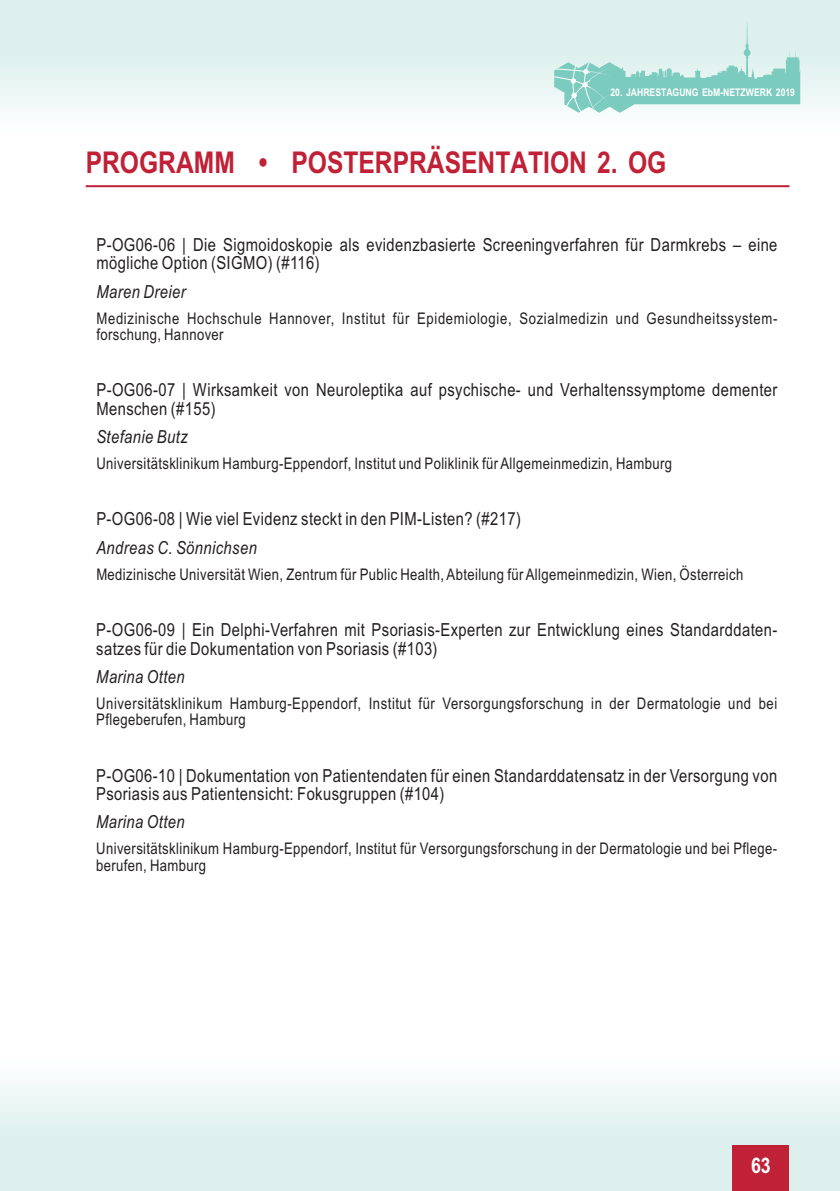
<style>
.page{position:relative;width:840px;height:1191px;background:#fff}
.page>*{position:absolute;margin:0;border:0;box-sizing:border-box;transform-origin:0 0}
.t1{font:700 30px "Arial Narrow";color:#c02136}
.t2{font:700 21.6px "Arial Narrow";color:#fff}
.t3{font:18px/18.4px "Arial Narrow";letter-spacing:.025em;color:#231f20}
.t4{font:italic 18px "Arial Narrow";letter-spacing:.025em;color:#231f20}
.t5{font:16px/16.4px "Arial Narrow";letter-spacing:.025em;color:#231f20}
.t6{font:700 10.6px "Arial Narrow";color:#fff}
</style>
<div class="page">
<div style="left:0;top:1058px;width:839px;height:133px;background:linear-gradient(to bottom,#f9fdfc,#d5ece8)"></div>
<div style="left:0;top:0;width:839px;height:132px;background:linear-gradient(to bottom,#d5ece9,#f8fcfb)"></div>
<div style="left:731px;top:1145px;width:57px;height:46px;background:#c02136"></div>
<svg style="left:554px;top:22px;width:245px;height:91px;background:#bbe3dd"></svg>
<hr style="left:86px;top:185px;width:703px;height:2px;background:#c02136">
<p class="t6" style="left:610px;top:88px;width:186px">20. JAHRESTAGUNG EbM-NETZWERK 2019</p>
<h1 class="t1" style="left:86px;top:151px;width:581px">PROGRAMM • POSTERPRÄSENTATION 2. OG</h1>
<p class="t3" style="left:96px;top:237px;width:682px">P-OG06-06 | Die Sigmoidoskopie als evidenzbasierte Screeningverfahren für Darmkrebs – eine mögliche Option (SIGMO) (#116)</p>
<p class="t4" style="left:96px;top:284px;width:91px">Maren Dreier</p>
<p class="t5" style="left:96px;top:311px;width:682px">Medizinische Hochschule Hannover, Institut für Epidemiologie, Sozialmedizin und Gesundheitssystem&shy;forschung, Hannover</p>
<p class="t3" style="left:96px;top:382px;width:682px">P-OG06-07 | Wirksamkeit von Neuroleptika auf psychische- und Verhaltenssymptome dementer<br>Menschen (#155)</p>
<p class="t4" style="left:96px;top:430px;width:93px">Stefanie Butz</p>
<p class="t5" style="left:96px;top:456px;width:577px">Universitätsklinikum Hamburg-Eppendorf, Institut und Poliklinik für Allgemeinmedizin, Hamburg</p>
<p class="t3" style="left:96px;top:511px;width:426px">P-OG06-08 | Wie viel Evidenz steckt in den PIM-Listen? (#217)</p>
<p class="t4" style="left:96px;top:541px;width:162px">Andreas C. Sönnichsen</p>
<p class="t5" style="left:96px;top:567px;width:648px">Medizinische Universität Wien, Zentrum für Public Health, Abteilung für Allgemeinmedizin, Wien, Österreich</p>
<p class="t3" style="left:96px;top:622px;width:682px">P-OG06-09 | Ein Delphi-Verfahren mit Psoriasis-Experten zur Entwicklung eines Standarddaten&shy;satzes für die Dokumentation von Psoriasis (#103)</p>
<p class="t4" style="left:96px;top:670px;width:90px">Marina Otten</p>
<p class="t5" style="left:96px;top:696px;width:682px">Universitätsklinikum Hamburg-Eppendorf, Institut für Versorgungsforschung in der Dermatologie und bei<br>Pflegeberufen, Hamburg</p>
<p class="t3" style="left:96px;top:768px;width:682px">P-OG06-10 | Dokumentation von Patientendaten für einen Standarddatensatz in der Versorgung von<br>Psoriasis aus Patientensicht: Fokusgruppen (#104)</p>
<p class="t4" style="left:96px;top:815px;width:90px">Marina Otten</p>
<p class="t5" style="left:96px;top:842px;width:682px">Universitätsklinikum Hamburg-Eppendorf, Institut für Versorgungsforschung in der Dermatologie und bei Pflege&shy;berufen, Hamburg</p>
<h2 class="t2" style="left:750px;top:1157px;width:21px">63</h2>
</div>
